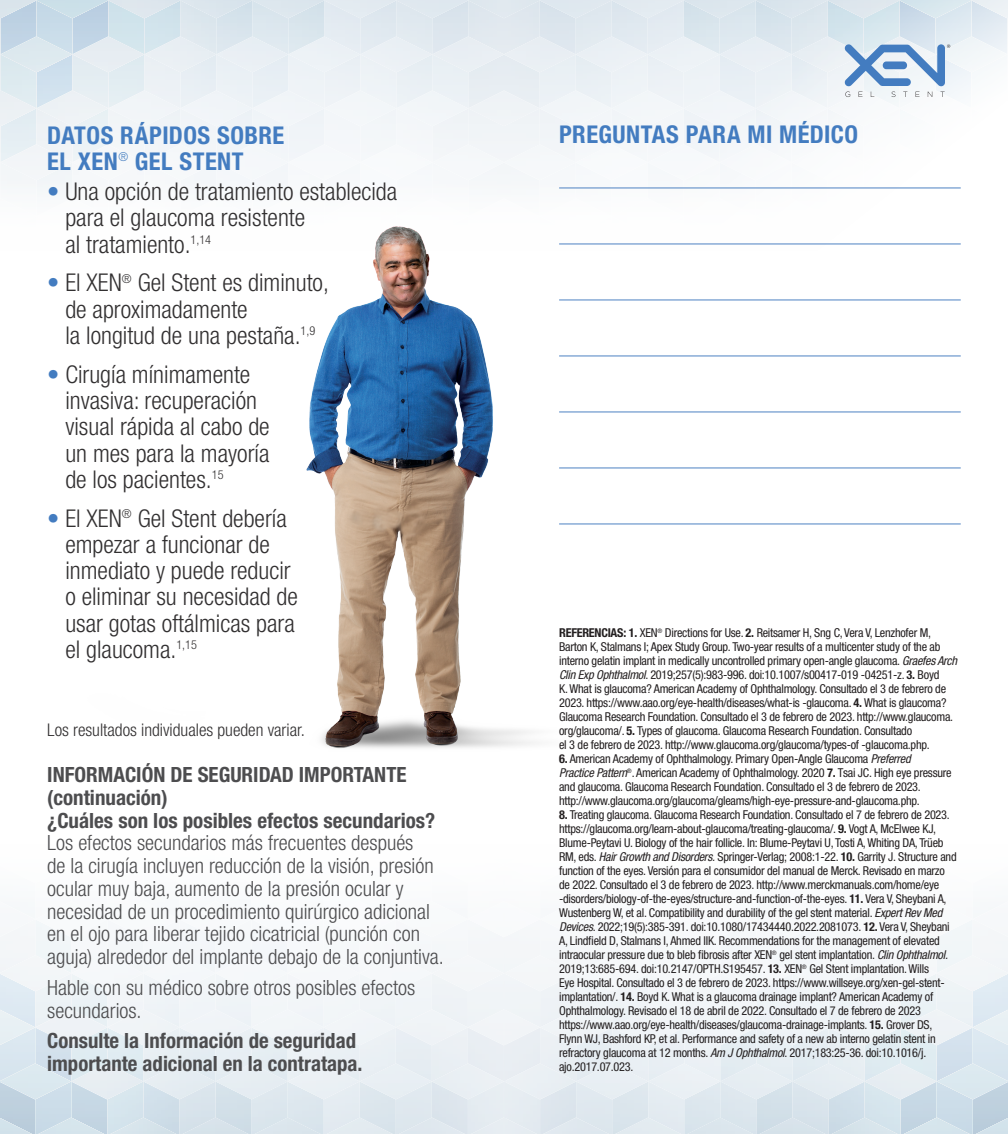
<style>
.page{position:relative;width:1008px;height:1134px;background:#fff}
.page>*{position:absolute;margin:0;border:0;box-sizing:border-box;transform-origin:0 0}
.t1{font:300 condensed 24.5px/26.2px "Helvetica Neue LT Std";color:#323031}
.t2{font:700 condensed 24.5px/26.2px "Helvetica Neue LT Std";letter-spacing:.02em;color:#437cc0}
.t3{font:300 condensed 21px/22.8px "Helvetica Neue LT Std";color:#4d4d4f}
.t4{font:700 condensed 21px/22.8px "Helvetica Neue LT Std";color:#4d4d4f}
.t5{font:300 condensed 17.5px "Helvetica Neue LT Std";color:#323031}
.t6{font:condensed 12.25px/14px "Helvetica Neue LT Std";letter-spacing:-.02em;color:#231f20}
.s1{color:#437cc0}
.s2{font-weight:700}
.s3{font-style:italic}
</style>
<div class="page">
<svg style="left:767px;top:0;width:241px;height:244px"></svg>
<svg style="left:767px;top:920px;width:241px;height:214px"></svg>
<img style="left:0;top:0;width:767px;height:1134px">
<hr style="left:559px;top:188px;width:402px;height:1px;background:#4d81c2">
<hr style="left:559px;top:244px;width:402px;height:1px;background:#4d81c2">
<hr style="left:559px;top:300px;width:402px;height:1px;background:#4d81c2">
<hr style="left:559px;top:356px;width:402px;height:1px;background:#4d81c2">
<hr style="left:559px;top:412px;width:402px;height:1px;background:#4d81c2">
<hr style="left:559px;top:468px;width:402px;height:1px;background:#4d81c2">
<hr style="left:559px;top:524px;width:402px;height:1px;background:#4d81c2">
<h1 class="t2" style="left:47px;top:122px;width:239px">DATOS RÁPIDOS SOBRE<br>EL XEN<sup>®</sup> GEL STENT</h1>
<h1 class="t1" style="left:65px;top:178px;width:333px;text-indent:-18px"><span class="s1">•</span> Una opción de tratamiento establecida para el glaucoma resistente<br>al tratamiento.<sup>1,14</sup></h1>
<h1 class="t1" style="left:65px;top:269px;width:265px;text-indent:-18px"><span class="s1">•</span> El XEN<sup>®</sup> Gel Stent es diminuto, de aproximadamente<br>la longitud de una pestaña.<sup>1,9</sup></h1>
<h1 class="t1" style="left:65px;top:361px;width:206px;text-indent:-18px"><span class="s1">•</span> Cirugía mínimamente invasiva: recuperación visual rápida al cabo de un mes para la mayoría de los pacientes.<sup>15</sup></h1>
<h1 class="t1" style="left:65px;top:505px;width:234px;text-indent:-18px"><span class="s1">•</span> El XEN<sup>®</sup> Gel Stent debería empezar a funcionar de inmediato y puede reducir o eliminar su necesidad de usar gotas oftálmicas para el glaucoma.<sup>1,15</sup></h1>
<h3 class="t5" style="left:47px;top:719px;width:259px">Los resultados individuales pueden variar.</h3>
<h2 class="t4" style="left:47px;top:763px;width:390px">INFORMACIÓN DE SEGURIDAD IMPORTANTE (continuación)<br>¿Cuáles son los posibles efectos secundarios?</h2>
<p class="t3" style="left:47px;top:832px;width:398px">Los efectos secundarios más frecuentes después<br>de la cirugía incluyen reducción de la visión, presión ocular muy baja, aumento de la presión ocular y necesidad de un procedimiento quirúrgico adicional en el ojo para liberar tejido cicatricial (punción con aguja) alrededor del implante debajo de la conjuntiva.</p>
<h2 class="t3" style="left:47px;top:976px;width:370px">Hable con su médico sobre otros posibles efectos secundarios.</h2>
<h2 class="t4" style="left:47px;top:1029px;width:317px">Consulte la Información de seguridad importante adicional en la contratapa.</h2>
<h1 class="t2" style="left:559px;top:121px;width:301px">PREGUNTAS PARA MI MÉDICO</h1>
<p class="t6" style="left:559px;top:626px;width:400px"><span class="s2">REFERENCIAS: 1.</span> XEN<sup>®</sup> Directions for Use. <span class="s2">2.</span> Reitsamer H, Sng C, Vera V, Lenzhofer M, Barton K, Stalmans I; Apex Study Group. Two-year results of a multicenter study of the ab interno gelatin implant in medically uncontrolled primary open-angle glaucoma. <span class="s3">Graefes Arch Clin Exp Ophthalmol</span>. 2019;257(5):983-996. doi:10.1007/s00417-019 -04251-z. <span class="s2">3.</span> Boyd<br>K. What is glaucoma? American Academy of Ophthalmology. Consultado el 3 de febrero de 2023. https://www.aao.org/eye-health/diseases/what-is -glaucoma. <span class="s2">4.</span> What is glaucoma?<br>Glaucoma Research Foundation. Consultado el 3 de febrero de 2023. http://www.glaucoma. org/glaucoma/. <span class="s2">5.</span> Types of glaucoma. Glaucoma Research Foundation. Consultado<br>el 3 de febrero de 2023. http://www.glaucoma.org/glaucoma/types-of -glaucoma.php.</p>
<p class="t6" style="left:559px;top:752px;width:394px"><span class="s2">6.</span> American Academy of Ophthalmology. Primary Open-Angle Glaucoma <span class="s3">Preferred<br>Practice Pattern</span><sup>®</sup>. American Academy of Ophthalmology. 2020 <span class="s2">7.</span> Tsai JC. High eye pressure and glaucoma. Glaucoma Research Foundation. Consultado el 3 de febrero de 2023. http://www.glaucoma.org/glaucoma/gleams/high-eye-pressure-and-glaucoma.php.</p>
<p class="t6" style="left:559px;top:808px;width:399px"><span class="s2">8.</span> Treating glaucoma. Glaucoma Research Foundation. Consultado el 7 de febrero de 2023. https://glaucoma.org/learn-about-glaucoma/treating-glaucoma/. <span class="s2">9.</span> Vogt A, McElwee KJ, Blume-Peytavi U. Biology of the hair follicle. In: Blume-Peytavi U, Tosti A, Whiting DA, Trüeb RM, eds. <span class="s3">Hair Growth and Disorders.</span> Springer-Verlag; 2008:1-22. <span class="s2">10.</span> Garrity J. Structure and function of the eyes. Versión para el consumidor del manual de Merck. Revisado en marzo de 2022. Consultado el 3 de febrero de 2023. http://www.merckmanuals.com/home/eye -disorders/biology-of-the-eyes/structure-and-function-of-the-eyes. <span class="s2">11.</span> Vera V, Sheybani A, Wustenberg W, et al. Compatibility and durability of the gel stent material. <span class="s3">Expert Rev Med Devices</span>. 2022;19(5):385-391. doi:10.1080/17434440.2022.2081073. <span class="s2">12.</span> Vera V, Sheybani A, Lindfield D, Stalmans I, Ahmed IIK. Recommendations for the management of elevated intraocular pressure due to bleb fibrosis after XEN<sup>®</sup> gel stent implantation. <span class="s3">Clin Ophthalmol.<br></span>2019;13:685-694. doi:10.2147/OPTH.S195457. <span class="s2">13.</span> XEN<sup>®</sup> Gel Stent implantation. Wills<br>Eye Hospital. Consultado el 3 de febrero de 2023. https://www.willseye.org/xen-gel-stent&shy;implantation/. <span class="s2">14.</span> Boyd K. What is a glaucoma drainage implant? American Academy of Ophthalmology. Revisado el 18 de abril de 2022. Consultado el 7 de febrero de 2023 https://www.aao.org/eye-health/diseases/glaucoma-drainage-implants. <span class="s2">15.</span> Grover DS, Flynn WJ, Bashford KP, et al. Performance and safety of a new ab interno gelatin stent in refractory glaucoma at 12 months. <span class="s3">Am J Ophthalmol</span>. 2017;183:25-36. doi:10.1016/j. ajo.2017.07.023.</p>
</div>
